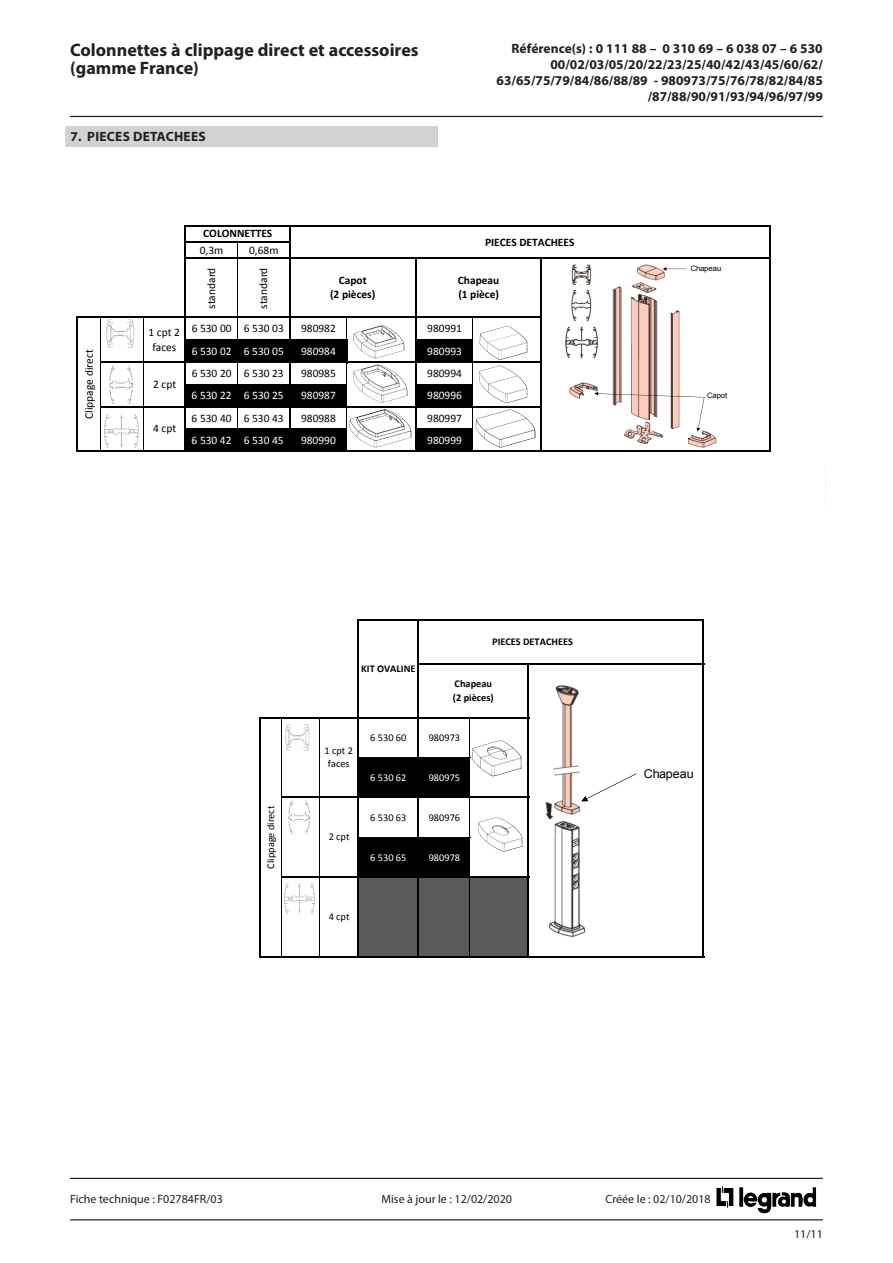
<style>
.page{position:relative;width:893px;height:1263px;background:#fff}
.page>*{position:absolute;margin:0;border:0;box-sizing:border-box;transform-origin:0 0}
.t1{font:700 18px/18px "Myriad Pro";color:#231f20}
.t2{font:700 13.5px/16.2px "Myriad Pro";color:#231f20;text-align:right}
.t3{font:700 13.5px "Myriad Pro";letter-spacing:.02em;color:#231f20}
.t4{font:12.15px "Arial";letter-spacing:-.005em;color:#000}
.t5{font:12px "Myriad Pro";color:#231f20}
.t6{font:11.4px/14.7px "Calibri";color:#000;text-align:center}
.t7{font:11.4px "Calibri";color:#fff}
.t8{font:700 11.4px/14.7px "Calibri";color:#000;text-align:center}
.t9{font:10.35px/13.4px "Calibri";color:#000;text-align:center}
.t10{font:700 10.35px/13.4px "Calibri";color:#000}
.t11{font:10.35px "Calibri";color:#fff}
.t12{font:7.5px "Arial";letter-spacing:-.005em;color:#000;scale:1.04 1}
</style>
<div class="page">
<hr style="left:70px;top:1219px;width:753px;height:1px;background:#231f20">
<hr style="left:70px;top:1178px;width:753px;height:1px;background:#231f20">
<hr style="left:70px;top:116px;width:753px;height:1px;background:#231f20">
<img style="left:716px;top:1186px;width:100px;height:26px">
<div style="left:65px;top:126px;width:373px;height:21px;background:#d1d2d4"></div>
<div style="left:185px;top:339px;width:162px;height:23px;background:#000"></div>
<div style="left:416px;top:339px;width:57px;height:23px;background:#000"></div>
<div style="left:185px;top:384px;width:162px;height:23px;background:#000"></div>
<div style="left:416px;top:384px;width:57px;height:23px;background:#000"></div>
<div style="left:185px;top:429px;width:162px;height:22px;background:#000"></div>
<div style="left:416px;top:429px;width:57px;height:22px;background:#000"></div>
<svg style="left:237px;top:243px;width:1px;height:14px"></svg>
<hr style="left:237px;top:259px;width:1px;height:57px;background:#000">
<hr style="left:101px;top:318px;width:1px;height:43px;background:#000">
<hr style="left:143px;top:318px;width:1px;height:43px;background:#000">
<hr style="left:237px;top:318px;width:1px;height:43px;background:#000">
<svg style="left:346px;top:318px;width:1px;height:21px"></svg>
<hr style="left:472px;top:318px;width:1px;height:43px;background:#000">
<hr style="left:101px;top:363px;width:1px;height:43px;background:#000">
<hr style="left:143px;top:363px;width:1px;height:43px;background:#000">
<hr style="left:237px;top:363px;width:1px;height:43px;background:#000">
<hr style="left:346px;top:363px;width:1px;height:43px;background:#000">
<hr style="left:472px;top:363px;width:1px;height:43px;background:#000">
<hr style="left:186px;top:428px;width:103px;height:1px;background:#000">
<hr style="left:290px;top:428px;width:57px;height:1px;background:#000">
<hr style="left:184px;top:225px;width:2px;height:227px;background:#000">
<hr style="left:289px;top:227px;width:1px;height:225px;background:#000">
<hr style="left:769px;top:227px;width:1px;height:225px;background:#000">
<hr style="left:237px;top:408px;width:1px;height:42px;background:#000">
<hr style="left:415px;top:259px;width:2px;height:193px;background:#000">
<hr style="left:540px;top:259px;width:2px;height:193px;background:#000">
<hr style="left:77px;top:316px;width:1px;height:136px;background:#000">
<hr style="left:101px;top:408px;width:1px;height:42px;background:#000">
<hr style="left:143px;top:408px;width:1px;height:42px;background:#000">
<hr style="left:346px;top:408px;width:1px;height:42px;background:#000">
<hr style="left:472px;top:408px;width:1px;height:42px;background:#000">
<hr style="left:186px;top:225px;width:584px;height:2px;background:#000">
<hr style="left:186px;top:241px;width:104px;height:2px;background:#000">
<hr style="left:186px;top:257px;width:584px;height:2px;background:#000">
<hr style="left:78px;top:316px;width:464px;height:2px;background:#000">
<hr style="left:101px;top:361px;width:441px;height:2px;background:#000">
<hr style="left:101px;top:406px;width:441px;height:2px;background:#000">
<hr style="left:417px;top:428px;width:56px;height:1px;background:#000">
<hr style="left:78px;top:450px;width:692px;height:2px;background:#000">
<img style="left:104px;top:414px;width:35px;height:33px">
<img style="left:109px;top:366px;width:24px;height:38px">
<img style="left:106px;top:319px;width:28px;height:29px">
<img style="left:353px;top:325px;width:52px;height:34px">
<img style="left:352px;top:364px;width:56px;height:39px">
<img style="left:349px;top:409px;width:63px;height:39px">
<img style="left:479px;top:326px;width:49px;height:34px">
<img style="left:479px;top:365px;width:49px;height:38px">
<img style="left:475px;top:409px;width:61px;height:39px">
<img style="left:565px;top:264px;width:152px;height:184px">
<svg style="left:663px;top:267px;width:23px;height:4px"></svg>
<svg style="left:594px;top:392px;width:111px;height:39px"></svg>
<div style="left:358px;top:757px;width:112px;height:40px;background:#000"></div>
<div style="left:358px;top:837px;width:112px;height:40px;background:#000"></div>
<div style="left:358px;top:877px;width:170px;height:80px;background:#595959"></div>
<hr style="left:281px;top:718px;width:1px;height:79px;background:#000">
<hr style="left:319px;top:718px;width:1px;height:79px;background:#000">
<hr style="left:469px;top:718px;width:1px;height:79px;background:#000">
<hr style="left:281px;top:798px;width:1px;height:78px;background:#000">
<hr style="left:319px;top:798px;width:1px;height:78px;background:#000">
<hr style="left:469px;top:798px;width:1px;height:78px;background:#000">
<hr style="left:357px;top:619px;width:1px;height:338px;background:#000">
<hr style="left:417px;top:620px;width:2px;height:337px;background:#000">
<hr style="left:703px;top:620px;width:1px;height:337px;background:#000">
<hr style="left:528px;top:665px;width:1px;height:292px;background:#000">
<hr style="left:259px;top:717px;width:2px;height:240px;background:#000">
<hr style="left:281px;top:878px;width:1px;height:78px;background:#000">
<hr style="left:319px;top:878px;width:1px;height:78px;background:#000">
<hr style="left:469px;top:878px;width:1px;height:78px;background:#000">
<hr style="left:358px;top:619px;width:346px;height:1px;background:#000">
<hr style="left:419px;top:663px;width:285px;height:2px;background:#000">
<hr style="left:261px;top:717px;width:268px;height:1px;background:#000">
<hr style="left:281px;top:797px;width:248px;height:1px;background:#000">
<hr style="left:281px;top:876px;width:248px;height:2px;background:#000">
<hr style="left:261px;top:956px;width:443px;height:1px;background:#000">
<img style="left:472px;top:740px;width:50px;height:36px">
<img style="left:478px;top:817px;width:45px;height:35px">
<img style="left:545px;top:685px;width:44px;height:252px">
<svg style="left:581px;top:773px;width:55px;height:28px"></svg>
<img style="left:284px;top:884px;width:30px;height:30px">
<img style="left:289px;top:801px;width:20px;height:34px">
<img style="left:285px;top:724px;width:25px;height:26px">
<h1 class="t1" style="left:70px;top:40px;width:350px">Colonnettes à clippage direct et accessoires (gamme France)</h1>
<p class="t3" style="left:71px;top:128px;width:137px">7. PIECES DETACHEES</p>
<p class="t2" style="left:497px;top:40px;width:328px">Référence(s) : 0 111 88 – 0 310 69 – 6 038 07 – 6 530<br>00/02/03/05/20/22/23/25/40/42/43/45/60/62/ 63/65/75/79/84/86/88/89 - 980973/75/76/78/82/84/85 /87/88/90/91/93/94/96/97/99</p>
<p class="t6" style="left:82px;top:419px;width:71px;rotate:-90deg">Clippage direct</p>
<p class="t6" style="left:149px;top:325px;width:33px">1 cpt 2 faces</p>
<p class="t6" style="left:153px;top:377px;width:25px">2 cpt</p>
<p class="t6" style="left:153px;top:421px;width:25px">4 cpt</p>
<p class="t8" style="left:203px;top:226px;width:71px">COLONNETTES</p>
<p class="t8" style="left:485px;top:234px;width:91px">PIECES DETACHEES</p>
<p class="t6" style="left:200px;top:243px;width:25px">0,3m</p>
<p class="t6" style="left:249px;top:243px;width:31px">0,68m</p>
<p class="t6" style="left:204px;top:309px;width:43px;rotate:-90deg">standard</p>
<p class="t6" style="left:256px;top:309px;width:43px;rotate:-90deg">standard</p>
<p class="t6" style="left:192px;top:321px;width:94px">6 530 00 6 530 03</p>
<p class="t6" style="left:301px;top:321px;width:36px">980982</p>
<p class="t6" style="left:427px;top:321px;width:36px">980991</p>
<p class="t7" style="left:192px;top:344px;width:94px">6 530 02 6 530 05</p>
<p class="t7" style="left:301px;top:344px;width:36px">980984</p>
<p class="t7" style="left:427px;top:344px;width:36px">980993</p>
<p class="t6" style="left:192px;top:366px;width:94px">6 530 20 6 530 23</p>
<p class="t6" style="left:301px;top:366px;width:36px">980985</p>
<p class="t6" style="left:427px;top:366px;width:36px">980994</p>
<p class="t7" style="left:192px;top:388px;width:94px">6 530 22 6 530 25</p>
<p class="t7" style="left:301px;top:388px;width:36px">980987</p>
<p class="t7" style="left:427px;top:388px;width:36px">980996</p>
<p class="t6" style="left:192px;top:411px;width:94px">6 530 40 6 530 43</p>
<p class="t6" style="left:301px;top:411px;width:36px">980988</p>
<p class="t6" style="left:427px;top:411px;width:36px">980997</p>
<p class="t7" style="left:192px;top:433px;width:94px">6 530 42 6 530 45</p>
<p class="t7" style="left:301px;top:433px;width:36px">980990</p>
<p class="t7" style="left:427px;top:433px;width:36px">980999</p>
<p class="t8" style="left:330px;top:272px;width:47px">Capot<br>(2 pièces)</p>
<p class="t8" style="left:458px;top:272px;width:43px;text-align:left">Chapeau (1 pièce)</p>
<p class="t12" style="left:691px;top:264px;width:31px">Chapeau</p>
<p class="t12" style="left:707px;top:391px;width:21px">Capot</p>
<p class="t9" style="left:264px;top:868px;width:64px;rotate:-90deg">Clippage direct</p>
<p class="t10" style="left:361px;top:661px;width:56px">KIT OVALINE</p>
<p class="t10" style="left:492px;top:635px;width:82px">PIECES DETACHEES</p>
<p class="t10" style="left:453px;top:677px;width:42px">Chapeau (2 pièces)</p>
<p class="t9" style="left:324px;top:744px;width:30px">1 cpt 2 faces</p>
<p class="t9" style="left:329px;top:830px;width:22px">2 cpt</p>
<p class="t9" style="left:370px;top:731px;width:38px">6 530 60</p>
<p class="t9" style="left:429px;top:731px;width:33px">980973</p>
<p class="t11" style="left:370px;top:771px;width:38px">6 530 62</p>
<p class="t11" style="left:429px;top:771px;width:33px">980975</p>
<p class="t9" style="left:370px;top:811px;width:38px">6 530 63</p>
<p class="t9" style="left:429px;top:811px;width:33px">980976</p>
<p class="t11" style="left:370px;top:851px;width:38px">6 530 65</p>
<p class="t11" style="left:429px;top:851px;width:33px">980978</p>
<p class="t9" style="left:329px;top:910px;width:22px">4 cpt</p>
<p class="t4" style="left:644px;top:766px;width:51px">Chapeau</p>
<p class="t5" style="left:70px;top:1192px;width:154px">Fiche technique : F02784FR/03</p>
<p class="t5" style="left:381px;top:1192px;width:132px">Mise à jour le : 12/02/2020</p>
<p class="t5" style="left:605px;top:1192px;width:107px">Créée le : 02/10/2018</p>
<p class="t5" style="left:794px;top:1226px;width:30px">11/11</p>
</div>
